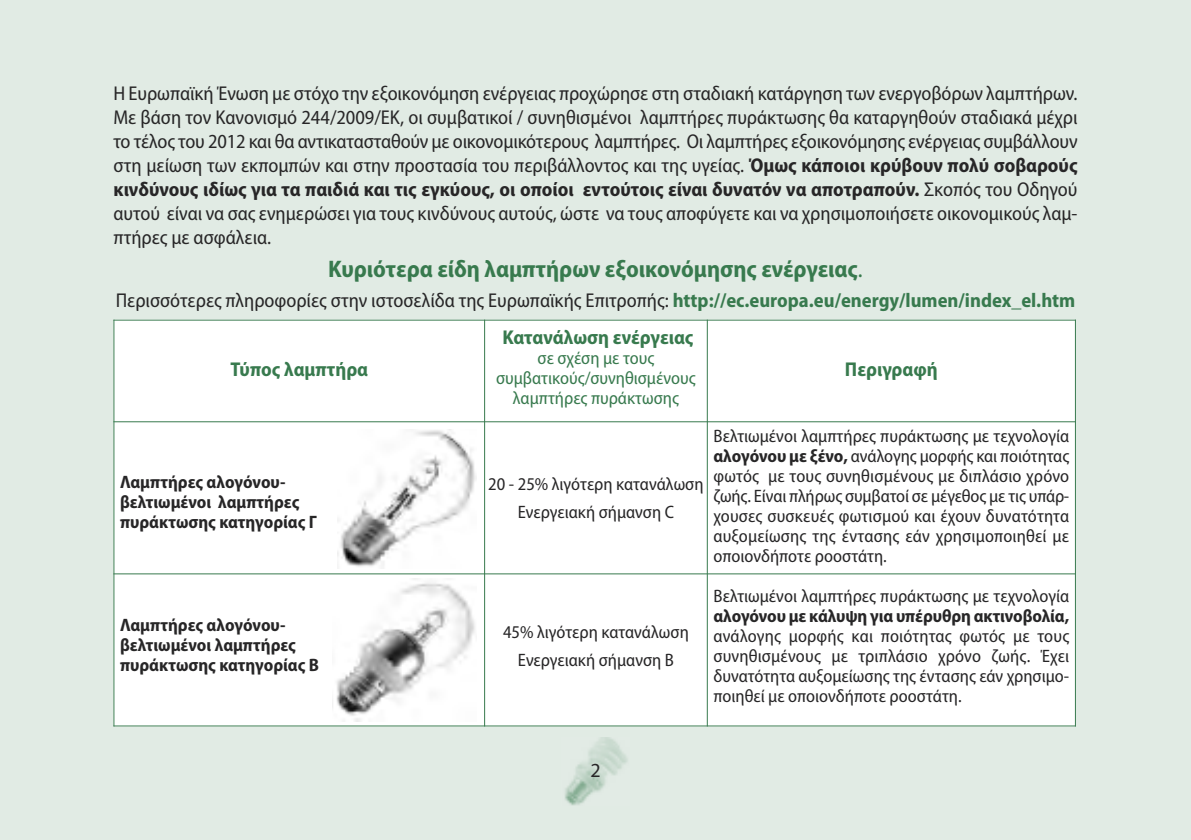
<style>
.page{position:relative;width:1191px;height:840px;background:#fff}
.page>*{position:absolute;margin:0;border:0;box-sizing:border-box;transform-origin:0 0}
.t1{font:700 semi-condensed 24px "Myriad Pro";color:#387a4e}
.t2{font:semi-condensed 20px/24px "Myriad Pro";color:#272627;text-align:justify}
.t3{font:700 semi-condensed 20px "Myriad Pro";color:#387a4e}
.t4{font:20px "Myriad Pro";color:#272627}
.t5{font:semi-condensed 18px/20px "Myriad Pro";color:#272627;text-align:center}
.t6{font:700 semi-condensed 18px/20px "Myriad Pro";color:#272627}
.t7{font:semi-condensed 18px/20px "Myriad Pro";color:#387a4e;text-align:center}
.s1{font-weight:700}
.s2{font-weight:400}
.s3{font-weight:700;color:#387a4e}
</style>
<div class="page">
<div style="left:0;top:0;width:1191px;height:839px;background:#e1ebe4"></div>
<div style="left:113px;top:319px;width:371px;height:102px;background:#fff"></div>
<div style="left:484px;top:319px;width:223px;height:102px;background:#fff"></div>
<div style="left:707px;top:319px;width:369px;height:102px;background:#fff"></div>
<div style="left:113px;top:421px;width:371px;height:152px;background:#fff"></div>
<div style="left:484px;top:421px;width:223px;height:152px;background:#fff"></div>
<div style="left:707px;top:421px;width:369px;height:152px;background:#fff"></div>
<div style="left:113px;top:573px;width:371px;height:153px;background:#fff"></div>
<div style="left:484px;top:573px;width:223px;height:153px;background:#fff"></div>
<div style="left:707px;top:573px;width:369px;height:153px;background:#fff"></div>
<hr style="left:113px;top:319px;width:1px;height:407px;background:#387a4e">
<hr style="left:484px;top:319px;width:1px;height:407px;background:#387a4e">
<hr style="left:707px;top:319px;width:1px;height:407px;background:#387a4e">
<hr style="left:1075px;top:319px;width:1px;height:407px;background:#387a4e">
<hr style="left:113px;top:319px;width:963px;height:1px;background:#387a4e">
<hr style="left:113px;top:421px;width:963px;height:1px;background:#387a4e">
<hr style="left:113px;top:573px;width:963px;height:1px;background:#387a4e">
<hr style="left:113px;top:725px;width:963px;height:1px;background:#387a4e">
<img style="left:561px;top:737px;width:68px;height:68px">
<img style="left:337px;top:429px;width:139px;height:138px">
<img style="left:332px;top:578px;width:143px;height:142px">
<p class="t2" style="left:113px;top:83px;width:965px">Η Ευρωπαϊκή Ένωση με στόχο την εξοικονόμηση ενέργειας προχώρησε στη σταδιακή κατάργηση των ενεργοβόρων λαμπτήρων.<br>Με βάση τον Κανονισμό 244/2009/ΕΚ, οι συμβατικοί / συνηθισμένοι λαμπτήρες πυράκτωσης θα καταργηθούν σταδιακά μέχρι το τέλος του 2012 και θα αντικατασταθούν με οικονομικότερους λαμπτήρες. Οι λαμπτήρες εξοικονόμησης ενέργειας συμβάλλουν στη μείωση των εκπομπών και στην προστασία του περιβάλλοντος και της υγείας. <span class="s1">Όμως κάποιοι κρύβουν πολύ σοβαρούς κινδύνους ιδίως για τα παιδιά και τις εγκύους, οι οποίοι εντούτοις είναι δυνατόν να αποτραπούν.</span> Σκοπός του Οδηγού αυτού είναι να σας ενημερώσει για τους κινδύνους αυτούς, ώστε να τους αποφύγετε και να χρησιμοποιήσετε οικονομικούς λαμ&shy;πτήρες με ασφάλεια.</p>
<p class="t1" style="left:328px;top:260px;width:536px">Κυριότερα είδη λαμπτήρων εξοικονόμησης ενέργειας<span class="s2">.</span></p>
<p class="t2" style="left:116px;top:289px;width:961px">Περισσότερες πληροφορίες στην ιστοσελίδα της Ευρωπαϊκής Επιτροπής: <span class="s3">http://ec.europa.eu/energy/lumen/index_el.htm</span></p>
<p class="t3" style="left:230px;top:361px;width:139px">Τύπος λαμπτήρα</p>
<p class="t3" style="left:502px;top:329px;width:192px">Κατανάλωση ενέργειας</p>
<p class="t7" style="left:496px;top:349px;width:201px">σε σχέση με τους συμβατικούς/συνηθισμένους λαμπτήρες πυράκτωσης</p>
<p class="t3" style="left:845px;top:361px;width:94px">Περιγραφή</p>
<p class="t6" style="left:120px;top:473px;width:198px">Λαμπτήρες αλογόνου&shy;βελτιωμένοι λαμπτήρες πυράκτωσης κατηγορίας Γ</p>
<p class="t5" style="left:488px;top:471px;width:217px;line-height:28px">20 - 25% λιγότερη κατανάλωση<br>Ενεργειακή σήμανση C</p>
<p class="t6" style="left:120px;top:616px;width:200px">Λαμπτήρες αλογόνου&shy;βελτιωμένοι λαμπτήρες πυράκτωσης κατηγορίας Β</p>
<p class="t5" style="left:503px;top:619px;width:187px;line-height:28px">45% λιγότερη κατανάλωση<br>Ενεργειακή σήμανση B</p>
<p class="t5" style="left:713px;top:427px;width:357px;text-align:justify">Βελτιωμένοι λαμπτήρες πυράκτωσης με τεχνολογία <span class="s1">αλογόνου με ξένο,</span> ανάλογης μορφής και ποιότητας φωτός με τους συνηθισμένους με διπλάσιο χρόνο ζωής. Είναι πλήρως συμβατοί σε μέγεθος με τις υπάρ&shy;χουσες συσκευές φωτισμού και έχουν δυνατότητα αυξομείωσης της έντασης εάν χρησιμοποιηθεί με οποιονδήποτε ροοστάτη.</p>
<p class="t5" style="left:713px;top:587px;width:357px">Βελτιωμένοι λαμπτήρες πυράκτωσης με τεχνολογία</p>
<p class="t6" style="left:713px;top:607px;width:357px">αλογόνου με κάλυψη για υπέρυθρη ακτινοβολία,</p>
<p class="t5" style="left:713px;top:627px;width:357px;text-align:justify">ανάλογης μορφής και ποιότητας φωτός με τους συνηθισμένους με τριπλάσιο χρόνο ζωής. Έχει δυνατότητα αυξομείωσης της έντασης εάν χρησιμο&shy;ποιηθεί με οποιονδήποτε ροοστάτη.</p>
<p class="t4" style="left:590px;top:762px;width:12px">2</p>
</div>
